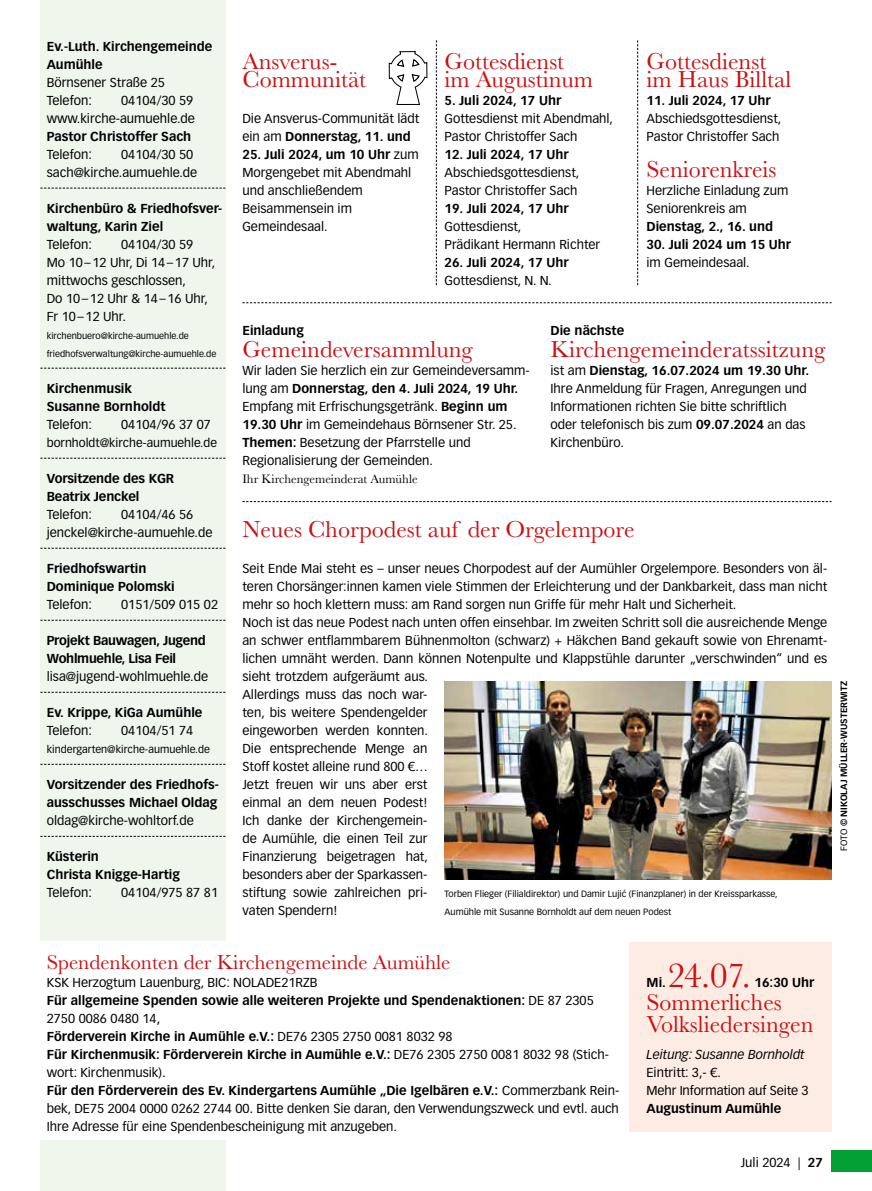
<style>
.page{position:relative;width:872px;height:1191px;background:#fff}
.page>*{position:absolute;margin:0;border:0;box-sizing:border-box;transform-origin:0 0}
.t1{font:36px "Baskerville";color:#cd1013}
.t2{font:24px/18px "Baskerville";color:#cd1013}
.t3{font:21px "Baskerville";color:#cd1013}
.t4{font:12.75px/18px "Vectora LT Pro";color:#000}
.t5{font:700 12.75px/18px "Vectora LT Pro";color:#000}
.t6{font:700 12.75px/18px "Vectora LT Pro";letter-spacing:-.02em;color:#000}
.t7{font:12.75px "Baskerville";color:#000}
.t8{font:italic 12.75px "Vectora LT Pro";color:#000}
.t9{font:12px "Vectora LT Pro";color:#000}
.t10{font:10.5px "Vectora LT Pro";color:#000}
.t11{font:9px/18px "Vectora LT Pro";color:#000}
.t12{font:700 9px "Vectora LT Pro";color:#000}
.s1{font-weight:700}
.s2{font-weight:400}
.s3{font-size:13.5px}
</style>
<div class="page">
<div style="left:40px;top:0;width:185px;height:1191px;background:#eff6ec"></div>
<div style="left:40px;top:942px;width:589px;height:198px;background:#fff"></div>
<div style="left:831px;top:1150px;width:41px;height:21px;background:#03a036"></div>
<svg style="left:40px;top:188px;width:185px;height:1px"></svg>
<svg style="left:40px;top:368px;width:185px;height:1px"></svg>
<svg style="left:40px;top:458px;width:185px;height:1px"></svg>
<svg style="left:40px;top:548px;width:185px;height:1px"></svg>
<svg style="left:40px;top:620px;width:185px;height:1px"></svg>
<svg style="left:40px;top:692px;width:185px;height:1px"></svg>
<svg style="left:40px;top:764px;width:185px;height:1px"></svg>
<svg style="left:40px;top:836px;width:185px;height:1px"></svg>
<svg style="left:389px;top:51px;width:38px;height:54px"></svg>
<svg style="left:242px;top:302px;width:589px;height:1px"></svg>
<svg style="left:242px;top:501px;width:589px;height:1px"></svg>
<svg style="left:436px;top:40px;width:1px;height:245px"></svg>
<svg style="left:637px;top:40px;width:1px;height:245px"></svg>
<img style="left:444px;top:681px;width:387px;height:198px">
<div style="left:629px;top:942px;width:202px;height:189px;background:#fdece4"></div>
<p class="t5" style="left:47px;top:37px;width:167px">Ev.-Luth. Kirchengemeinde<br>Aumühle</p>
<p class="t4" style="left:47px;top:74px;width:120px">Börnsener Straße 25<br>Telefon:</p>
<p class="t4" style="left:47px;top:92px;width:150px;text-align:right">04104/30 59 www.kirche-aumuehle.de</p>
<p class="t5" style="left:47px;top:127px;width:146px">Pastor Christoffer Sach</p>
<p class="t4" style="left:47px;top:146px;width:47px">Telefon:</p>
<p class="t4" style="left:47px;top:146px;width:152px;text-indent:74px">04104/30 50 sach@kirche.aumuehle.de</p>
<p class="t5" style="left:47px;top:199px;width:177px">Kirchenbüro &amp; Friedhofsver&shy;waltung, Karin Ziel</p>
<p class="t4" style="left:47px;top:236px;width:47px">Telefon:</p>
<p class="t4" style="left:47px;top:236px;width:170px;text-indent:74px">04104/30 59<br>Mo 10–12 Uhr, Di 14–17 Uhr, mittwochs geschlossen,<br>Do 10–12 Uhr &amp; 14–16 Uhr,<br>Fr 10–12 Uhr.</p>
<p class="t11" style="left:47px;top:327px;width:171px">kirchenbuero@kirche-aumuehle.de friedhofsverwaltung@kirche-aumuehle.de</p>
<p class="t5" style="left:47px;top:379px;width:120px">Kirchenmusik<br>Susanne Bornholdt</p>
<p class="t4" style="left:47px;top:416px;width:47px">Telefon:</p>
<p class="t4" style="left:121px;top:416px;width:91px">04104/96 37 07</p>
<p class="t9" style="left:47px;top:436px;width:172px">bornholdt@kirche-aumuehle.de</p>
<p class="t5" style="left:47px;top:469px;width:129px">Vorsitzende des KGR<br>Beatrix Jenckel</p>
<p class="t4" style="left:47px;top:506px;width:47px">Telefon:</p>
<p class="t4" style="left:47px;top:506px;width:167px;text-indent:74px">04104/46 56 jenckel@kirche-aumuehle.de</p>
<p class="t5" style="left:47px;top:559px;width:130px">Friedhofswartin<br>Dominique Polomski</p>
<p class="t4" style="left:47px;top:596px;width:47px">Telefon:</p>
<p class="t4" style="left:121px;top:596px;width:98px">0151/509 015 02</p>
<p class="t6" style="left:47px;top:631px;width:161px">Projekt Bauwagen, Jugend<br>Wohlmuehle, Lisa Feil</p>
<p class="t4" style="left:47px;top:668px;width:163px">lisa@jugend-wohlmuehle.de</p>
<p class="t5" style="left:47px;top:703px;width:157px">Ev. Krippe, KiGa Aumühle</p>
<p class="t4" style="left:47px;top:722px;width:47px">Telefon:</p>
<p class="t4" style="left:121px;top:722px;width:74px">04104/51 74</p>
<p class="t10" style="left:47px;top:743px;width:165px">kindergarten@kirche-aumuehle.de</p>
<p class="t5" style="left:47px;top:775px;width:173px">Vorsitzender des Friedhofs&shy;ausschusses Michael Oldag</p>
<p class="t4" style="left:47px;top:812px;width:148px">oldag@kirche-wohltorf.de</p>
<p class="t5" style="left:47px;top:847px;width:135px">Küsterin<br>Christa Knigge-Hartig</p>
<p class="t4" style="left:47px;top:884px;width:47px">Telefon:</p>
<p class="t4" style="left:121px;top:884px;width:98px">04104/975 87 81</p>
<h2 class="t2" style="left:242px;top:53px;width:125px">Ansverus-<br>Communität</h2>
<p class="t4" style="left:242px;top:110px;width:178px">Die Ansverus-Communität lädt ein am <span class="s1">Donnerstag, 11. und</span></p>
<p class="t4" style="left:242px;top:146px;width:178px"><span class="s1">25. Juli 2024, um 10 Uhr</span> zum<br>Morgengebet mit Abendmahl und anschließendem<br>Beisammensein im<br>Gemeindesaal.</p>
<h2 class="t2" style="left:444px;top:53px;width:150px">Gottesdienst im Augustinum</h2>
<p class="t5" style="left:444px;top:91px;width:118px">5. Juli 2024, 17 Uhr</p>
<p class="t4" style="left:444px;top:110px;width:170px">Gottesdienst mit Abendmahl,<br>Pastor Christoffer Sach</p>
<p class="t5" style="left:444px;top:145px;width:126px">12. Juli 2024, 17 Uhr</p>
<p class="t4" style="left:444px;top:164px;width:136px">Abschiedsgottesdienst,<br>Pastor Christoffer Sach</p>
<p class="t5" style="left:444px;top:199px;width:126px">19. Juli 2024, 17 Uhr</p>
<p class="t4" style="left:444px;top:218px;width:157px">Gottesdienst,<br>Prädikant Hermann Richter</p>
<p class="t5" style="left:444px;top:253px;width:126px">26. Juli 2024, 17 Uhr</p>
<p class="t4" style="left:444px;top:272px;width:109px">Gottesdienst, N. N.</p>
<h2 class="t2" style="left:646px;top:53px;width:146px">Gottesdienst im Haus Billtal</h2>
<p class="t5" style="left:646px;top:91px;width:126px">11. Juli 2024, 17 Uhr</p>
<p class="t4" style="left:646px;top:110px;width:136px">Abschiedsgottesdienst,<br>Pastor Christoffer Sach</p>
<h2 class="t2" style="left:646px;top:161px;width:132px">Seniorenkreis</h2>
<p class="t4" style="left:646px;top:182px;width:143px">Herzliche Einladung zum<br>Seniorenkreis am</p>
<p class="t5" style="left:646px;top:217px;width:128px">Dienstag, 2., 16. und</p>
<p class="t5" style="left:646px;top:235px;width:146px">30. Juli 2024 um 15 Uhr</p>
<p class="t4" style="left:646px;top:254px;width:105px">im Gemeindesaal.</p>
<p class="t5" style="left:550px;top:321px;width:75px">Die nächste</p>
<h2 class="t2" style="left:550px;top:341px;width:276px">Kirchengemeinderatssitzung</h2>
<p class="t4" style="left:550px;top:362px;width:260px">ist am <span class="s1">Dienstag, 16.07.2024 um 19.30 Uhr.<br></span>Ihre Anmeldung für Fragen, Anregungen und Informationen richten Sie bitte schriftlich oder telefonisch bis zum <span class="s1">09.07.2024</span> an das Kirchenbüro.</p>
<p class="t5" style="left:242px;top:321px;width:63px">Einladung</p>
<h2 class="t2" style="left:242px;top:341px;width:232px">Gemeindeversammlung</h2>
<p class="t4" style="left:242px;top:362px;width:289px">Wir laden Sie herzlich ein zur Gemeindeversamm&shy;lung am <span class="s1">Donnerstag, den 4. Juli 2024, 19 Uhr.<br></span>Empfang mit Erfrischungsgetränk. <span class="s1">Beginn um 19.30 Uhr</span> im Gemeindehaus Börnsener Str. 25.<br><span class="s1">Themen:</span> Besetzung der Pfarrstelle und Regionalisierung der Gemeinden.</p>
<p class="t7" style="left:242px;top:471px;width:177px">Ihr Kirchengemeinderat Aumühle</p>
<h2 class="t2" style="left:242px;top:521px;width:393px">Neues Chorpodest auf der Orgelempore</h2>
<p class="t4" style="left:242px;top:560px;width:586px">Seit Ende Mai steht es – unser neues Chorpodest auf der Aumühler Orgelempore. Besonders von äl&shy;teren Chorsänger:innen kamen viele Stimmen der Erleichterung und der Dankbarkeit, dass man nicht mehr so hoch klettern muss: am Rand sorgen nun Griffe für mehr Halt und Sicherheit.<br>Noch ist das neue Podest nach unten offen einsehbar. Im zweiten Schritt soll die ausreichende Menge an schwer entflammbarem Bühnenmolton (schwarz) + Häkchen Band gekauft sowie von Ehrenamt&shy;lichen umnäht werden. Dann können Notenpulte und Klappstühle darunter „verschwinden“ und es sieht trotzdem aufgeräumt aus.<br>Allerdings muss das noch war-<br>ten, bis weitere Spendengelder<br>eingeworben werden konnten.<br>Die entsprechende Menge an<br>Stoff kostet alleine rund 800 €…<br>Jetzt freuen wir uns aber erst<br>einmal an dem neuen Podest!<br>Ich danke der Kirchengemein-<br>de Aumühle, die einen Teil zur<br>Finanzierung beigetragen hat,<br>besonders aber der Sparkassen-<br>stiftung sowie zahlreichen pri-<br>vaten Spendern!</p>
<p class="t11" style="left:444px;top:885px;width:335px">Torben Flieger (Filialdirektor) und Damir Lujić (Finanzplaner) in der Kreissparkasse,<br>Aumühle mit Susanne Bornholdt auf dem neuen Podest</p>
<p class="t12" style="left:838px;top:850px;width:171px;rotate:-90deg"><span class="s2">FOTO</span> © NIKOLAJ MÜLLER-WUSTERWITZ</p>
<h3 class="t3" style="left:47px;top:949px;width:405px">Spendenkonten der Kirchengemeinde Aumühle</h3>
<p class="t4" style="left:47px;top:974px;width:574px">KSK Herzogtum Lauenburg, BIC: NOLADE21RZB<br><span class="s1">Für allgemeine Spenden sowie alle weiteren Projekte und Spendenaktionen:</span> DE 87 2305<br>2750 0086 0480 14<span class="s3">,<br></span><span class="s1">Förderverein Kirche in Aumühle e.V.:</span> DE76 2305 2750 0081 8032 98<br><span class="s1">Für Kirchenmusik: Förderverein Kirche in Aumühle e.V.:</span> DE76 2305 2750 0081 8032 98 (Stich&shy;wort: Kirchenmusik)<span class="s3">.<br></span><span class="s1">Für den Förderverein des Ev. Kindergartens Aumühle „Die Igelbären e.V.:</span> Commerzbank Rein&shy;bek, DE75 2004 0000 0262 2744 00<span class="s3">.</span> Bitte denken Sie daran, den Verwendungszweck und evtl. auch Ihre Adresse für eine Spendenbescheinigung mit anzugeben.</p>
<h1 class="t1" style="left:667px;top:952px;width:85px">24.07.</h1>
<p class="t5" style="left:754px;top:973px;width:61px">16:30 Uhr</p>
<h2 class="t2" style="left:646px;top:991px;width:168px;line-height:22.5px">Sommerliches<br>Volksliedersingen</h2>
<p class="t8" style="left:646px;top:1047px;width:160px">Leitung: Susanne Bornholdt</p>
<p class="t4" style="left:646px;top:1064px;width:163px">Eintritt: 3,- €.<br>Mehr Information auf Seite 3</p>
<p class="t5" style="left:646px;top:1099px;width:136px">Augustinum Aumühle</p>
<p class="t5" style="left:646px;top:973px;width:21px">Mi.</p>
<p class="t4" style="left:741px;top:1154px;width:84px">Juli 2024 | <span class="s1">27</span></p>
</div>
